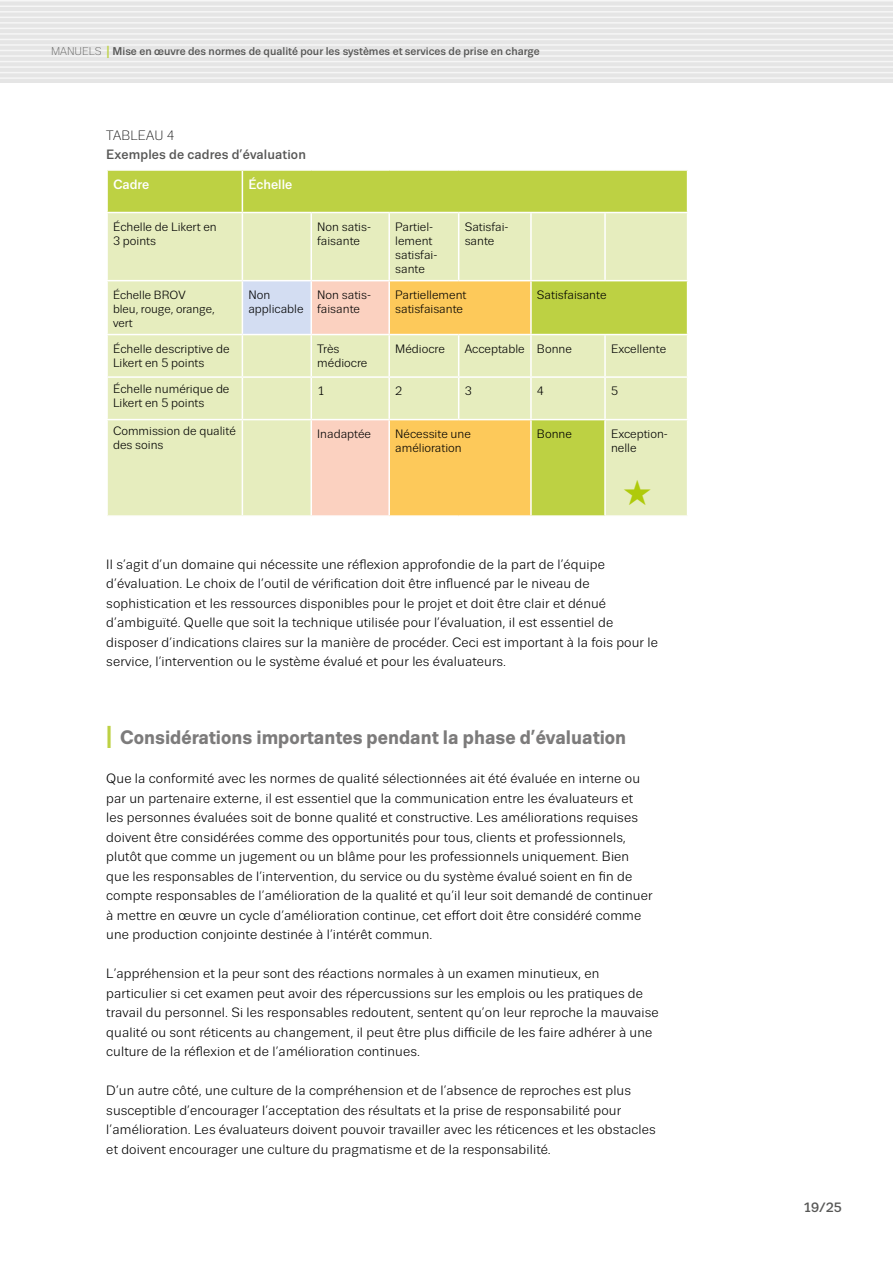
<style>
.page{position:relative;width:893px;height:1263px;background:#fff}
.page>*{position:absolute;margin:0;border:0;box-sizing:border-box;transform-origin:0 0}
.headline_2{font:700 19.5px "Trivia Sans";color:#7c7b7b}
.regular_text_9_13{font:13.5px/19.5px "Trivia Sans";letter-spacing:.01em;color:#000}
.table_picture_name{font:500 13.5px "Trivia Sans";letter-spacing:.01em;color:#575756}
.Tbl__headers{font:500 13.5px "Trivia Sans";color:#fff}
.table_picture_No{font:13.5px "Trivia Sans Light 2";letter-spacing:.01em;color:#000}
.in_table{font:12.15px/14px "Trivia Sans";color:#000}
.in_table-2{font:11.85px/14px "Trivia Sans";color:#000}
.t1{font:11.25px "Trivia Sans Medium 2";color:#575756}
.s1{font-family:"Trivia Sans";font-weight:300}
.s2{font-size:17.4px;color:#bdd143}
.s3{font-size:31.65px;color:#bdd143}
</style>
<div class="page">
<div style="left:0;top:0;width:893px;height:83px;background:#e5e5e5"></div>
<hr style="left:0;top:0;width:893px;height:2px;background:#f6f6f6">
<hr style="left:0;top:6px;width:893px;height:1px;background:#f6f6f6">
<hr style="left:0;top:11px;width:893px;height:2px;background:#f6f6f6">
<hr style="left:0;top:17px;width:893px;height:1px;background:#f6f6f6">
<hr style="left:0;top:22px;width:893px;height:2px;background:#f6f6f6">
<hr style="left:0;top:28px;width:893px;height:1px;background:#f6f6f6">
<hr style="left:0;top:33px;width:893px;height:2px;background:#f6f6f6">
<hr style="left:0;top:39px;width:893px;height:1px;background:#f6f6f6">
<hr style="left:0;top:44px;width:893px;height:2px;background:#f6f6f6">
<hr style="left:0;top:50px;width:893px;height:1px;background:#f6f6f6">
<hr style="left:0;top:55px;width:893px;height:2px;background:#f6f6f6">
<hr style="left:0;top:61px;width:893px;height:1px;background:#f6f6f6">
<hr style="left:0;top:66px;width:893px;height:2px;background:#f6f6f6">
<hr style="left:0;top:72px;width:893px;height:1px;background:#f6f6f6">
<hr style="left:0;top:77px;width:893px;height:2px;background:#f6f6f6">
<div style="left:108px;top:171px;width:579px;height:41px;background:#bdd143"></div>
<svg style="left:108px;top:213px;width:579px;height:302px;background:#e0e9ae"></svg>
<div style="left:242px;top:281px;width:69px;height:54px;background:#d3ddf2"></div>
<svg style="left:312px;top:281px;width:218px;height:234px;background:#f4d795"></svg>
<hr style="left:458px;top:213px;width:1px;height:67px;background:#fff">
<hr style="left:530px;top:213px;width:2px;height:67px;background:#fff">
<hr style="left:604px;top:213px;width:2px;height:67px;background:#fff">
<hr style="left:389px;top:280px;width:70px;height:1px;background:#fff">
<hr style="left:459px;top:280px;width:72px;height:1px;background:#fff">
<hr style="left:531px;top:280px;width:74px;height:1px;background:#fff">
<hr style="left:530px;top:281px;width:2px;height:53px;background:#fff">
<hr style="left:605px;top:280px;width:83px;height:1px;background:#fff">
<hr style="left:389px;top:334px;width:70px;height:1px;background:#fff">
<hr style="left:459px;top:334px;width:72px;height:1px;background:#fff">
<hr style="left:458px;top:335px;width:1px;height:41px;background:#fff">
<hr style="left:531px;top:334px;width:74px;height:1px;background:#fff">
<hr style="left:530px;top:335px;width:2px;height:41px;background:#fff">
<hr style="left:605px;top:334px;width:83px;height:1px;background:#fff">
<hr style="left:604px;top:335px;width:2px;height:41px;background:#fff">
<hr style="left:389px;top:376px;width:70px;height:2px;background:#fff">
<hr style="left:459px;top:376px;width:72px;height:2px;background:#fff">
<hr style="left:458px;top:378px;width:1px;height:41px;background:#fff">
<hr style="left:531px;top:376px;width:74px;height:2px;background:#fff">
<hr style="left:530px;top:378px;width:2px;height:41px;background:#fff">
<hr style="left:605px;top:376px;width:83px;height:2px;background:#fff">
<hr style="left:604px;top:378px;width:2px;height:41px;background:#fff">
<hr style="left:389px;top:419px;width:70px;height:1px;background:#fff">
<hr style="left:459px;top:419px;width:72px;height:1px;background:#fff">
<hr style="left:531px;top:419px;width:74px;height:1px;background:#fff">
<hr style="left:530px;top:420px;width:2px;height:95px;background:#fff">
<hr style="left:605px;top:419px;width:83px;height:1px;background:#fff">
<hr style="left:604px;top:420px;width:2px;height:95px;background:#fff">
<hr style="left:242px;top:171px;width:1px;height:41px;background:#fff">
<hr style="left:242px;top:213px;width:1px;height:67px;background:#fff">
<hr style="left:310px;top:213px;width:2px;height:67px;background:#fff">
<hr style="left:388px;top:213px;width:2px;height:67px;background:#fff">
<hr style="left:106px;top:280px;width:136px;height:1px;background:#fff">
<hr style="left:242px;top:280px;width:69px;height:1px;background:#fff">
<hr style="left:242px;top:281px;width:1px;height:53px;background:#fff">
<hr style="left:311px;top:280px;width:78px;height:1px;background:#fff">
<hr style="left:310px;top:281px;width:2px;height:53px;background:#fff">
<hr style="left:388px;top:281px;width:2px;height:53px;background:#fff">
<hr style="left:106px;top:334px;width:136px;height:1px;background:#fff">
<hr style="left:242px;top:334px;width:69px;height:1px;background:#fff">
<hr style="left:242px;top:335px;width:1px;height:41px;background:#fff">
<hr style="left:311px;top:334px;width:78px;height:1px;background:#fff">
<hr style="left:310px;top:335px;width:2px;height:41px;background:#fff">
<hr style="left:388px;top:335px;width:2px;height:41px;background:#fff">
<hr style="left:106px;top:376px;width:136px;height:2px;background:#fff">
<hr style="left:242px;top:376px;width:69px;height:2px;background:#fff">
<hr style="left:242px;top:378px;width:1px;height:41px;background:#fff">
<hr style="left:311px;top:376px;width:78px;height:2px;background:#fff">
<hr style="left:310px;top:378px;width:2px;height:41px;background:#fff">
<hr style="left:388px;top:378px;width:2px;height:41px;background:#fff">
<hr style="left:106px;top:419px;width:136px;height:1px;background:#fff">
<hr style="left:242px;top:419px;width:69px;height:1px;background:#fff">
<hr style="left:242px;top:420px;width:1px;height:95px;background:#fff">
<hr style="left:311px;top:419px;width:78px;height:1px;background:#fff">
<hr style="left:310px;top:420px;width:2px;height:95px;background:#fff">
<hr style="left:388px;top:420px;width:2px;height:95px;background:#fff">
<svg style="left:624px;top:479px;width:27px;height:26px"></svg>
<p class="t1" style="left:51px;top:45px;width:490px"><span class="s1">MANUELS</span> <span class="s2">I</span> Mise en œuvre des normes de qualité pour les systèmes et services de prise en charge</p>
<p class="table_picture_No" style="left:106px;top:128px;width:70px">TABLEAU 4</p>
<p class="table_picture_name" style="left:106px;top:147px;width:201px">Exemples de cadres d’évaluation</p>
<p class="Tbl__headers" style="left:113px;top:177px;width:38px">Cadre</p>
<p class="Tbl__headers" style="left:248px;top:177px;width:45px">Échelle</p>
<p class="in_table" style="left:113px;top:220px;width:105px">Échelle de Likert en<br>3 points</p>
<p class="in_table" style="left:317px;top:220px;width:55px">Non satis&shy;faisante</p>
<p class="in_table" style="left:395px;top:220px;width:44px">Partiel&shy;lement satisfai&shy;sante</p>
<p class="in_table" style="left:465px;top:220px;width:45px">Satisfai&shy;sante</p>
<p class="in_table-2" style="left:113px;top:288px;width:74px">Échelle BROV</p>
<p class="in_table-2" style="left:113px;top:302px;width:103px">bleu, rouge, orange, vert</p>
<p class="in_table" style="left:248px;top:288px;width:57px">Non applicable</p>
<p class="in_table" style="left:317px;top:288px;width:55px">Non satis&shy;faisante</p>
<p class="in_table" style="left:395px;top:288px;width:73px">Partiellement satisfaisante</p>
<p class="in_table" style="left:537px;top:288px;width:71px">Satisfaisante</p>
<p class="in_table" style="left:113px;top:342px;width:118px">Échelle descriptive de<br>Likert en 5 points</p>
<p class="in_table" style="left:317px;top:342px;width:52px">Très médiocre</p>
<p class="in_table" style="left:395px;top:342px;width:51px">Médiocre</p>
<p class="in_table" style="left:465px;top:342px;width:62px">Acceptable</p>
<p class="in_table" style="left:537px;top:342px;width:37px">Bonne</p>
<p class="in_table" style="left:611px;top:342px;width:57px">Excellente</p>
<p class="in_table" style="left:113px;top:382px;width:118px">Échelle numérique de<br>Likert en 5 points</p>
<p class="in_table" style="left:317px;top:384px;width:9px">1</p>
<p class="in_table" style="left:395px;top:384px;width:9px">2</p>
<p class="in_table" style="left:465px;top:384px;width:9px">3</p>
<p class="in_table" style="left:537px;top:384px;width:9px">4</p>
<p class="in_table" style="left:611px;top:384px;width:9px">5</p>
<p class="in_table" style="left:113px;top:424px;width:124px">Commission de qualité des soins</p>
<p class="in_table" style="left:317px;top:427px;width:55px">Inadaptée</p>
<p class="in_table" style="left:395px;top:427px;width:77px">Nécessite une amélioration</p>
<p class="in_table" style="left:537px;top:427px;width:37px">Bonne</p>
<p class="in_table" style="left:611px;top:427px;width:58px">Exception&shy;nelle</p>
<p class="regular_text_9_13" style="left:106px;top:554px;width:553px">Il s’agit d’un domaine qui nécessite une réflexion approfondie de la part de l’équipe d’évaluation. Le choix de l’outil de vérification doit être influencé par le niveau de sophistication et les ressources disponibles pour le projet et doit être clair et dénué d’ambiguïté. Quelle que soit la technique utilisée pour l’évaluation, il est essentiel de disposer d’indications claires sur la manière de procéder. Ceci est important à la fois pour le service, l’intervention ou le système évalué et pour les évaluateurs.</p>
<h2 class="headline_2" style="left:106px;top:727px;width:521px"><span class="s3">I</span> Considérations importantes pendant la phase d’évaluation</h2>
<p class="regular_text_9_13" style="left:106px;top:769px;width:548px">Que la conformité avec les normes de qualité sélectionnées ait été évaluée en interne ou par un partenaire externe, il est essentiel que la communication entre les évaluateurs et les personnes évaluées soit de bonne qualité et constructive. Les améliorations requises doivent être considérées comme des opportunités pour tous, clients et professionnels, plutôt que comme un jugement ou un blâme pour les professionnels uniquement. Bien que les responsables de l’intervention, du service ou du système évalué soient en fin de compte responsables de l’amélioration de la qualité et qu’il leur soit demandé de continuer à mettre en œuvre un cycle d’amélioration continue, cet effort doit être considéré comme une production conjointe destinée à l’intérêt commun.</p>
<p class="regular_text_9_13" style="left:106px;top:964px;width:554px">L’appréhension et la peur sont des réactions normales à un examen minutieux, en particulier si cet examen peut avoir des répercussions sur les emplois ou les pratiques de travail du personnel. Si les responsables redoutent, sentent qu’on leur reproche la mauvaise qualité ou sont réticents au changement, il peut être plus difficile de les faire adhérer à une culture de la réflexion et de l’amélioration continues.</p>
<p class="regular_text_9_13" style="left:106px;top:1081px;width:551px">D’un autre côté, une culture de la compréhension et de l’absence de reproches est plus susceptible d’encourager l’acceptation des résultats et la prise de responsabilité pour l’amélioration. Les évaluateurs doivent pouvoir travailler avec les réticences et les obstacles et doivent encourager une culture du pragmatisme et de la responsabilité.</p>
<p class="table_picture_name" style="left:803px;top:1200px;width:40px">19/25</p>
</div>
